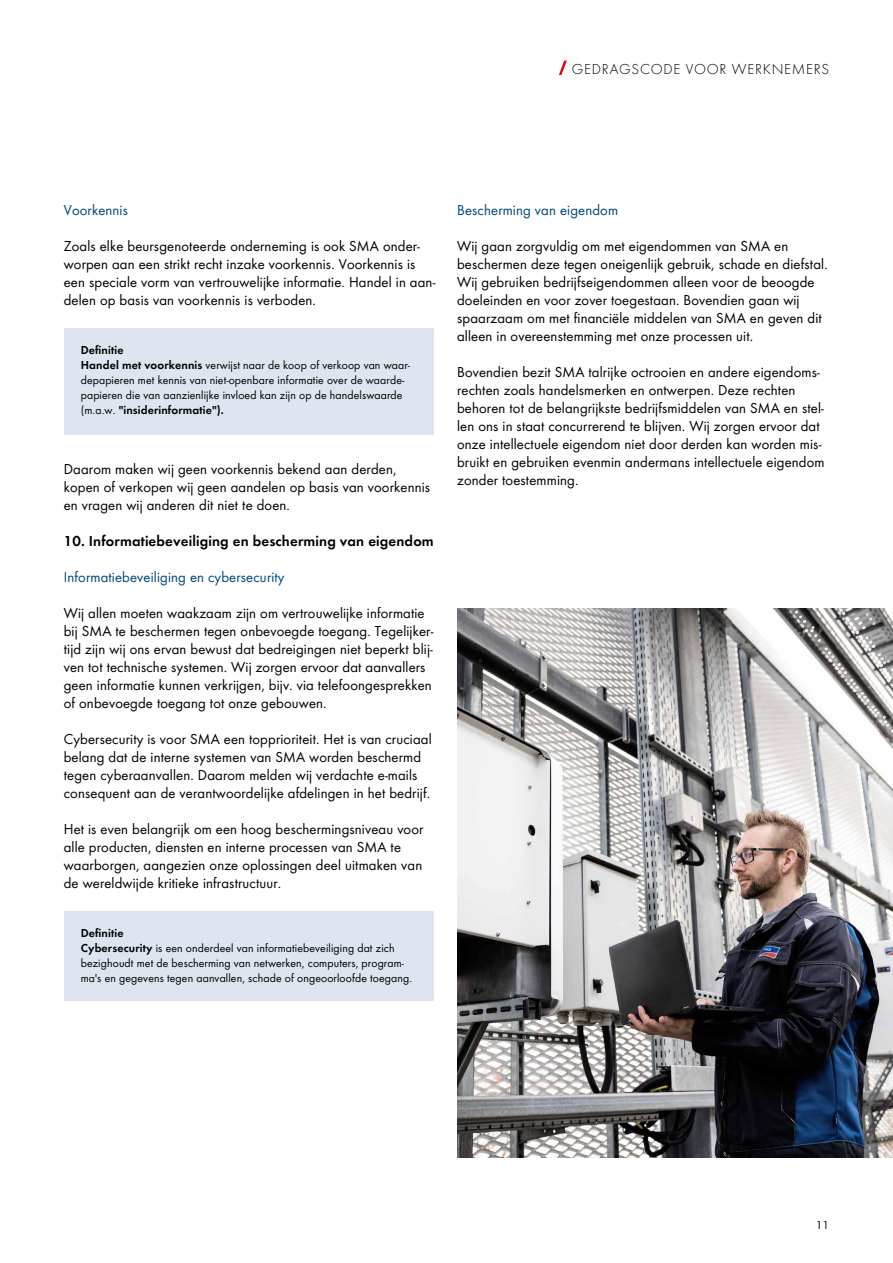
<style>
.page{position:relative;width:893px;height:1263px;background:#fff}
.page>*{position:absolute;margin:0;border:0;box-sizing:border-box;transform-origin:0 0}
.t1{font:15px/18px "SMA Futura Global";letter-spacing:.01em;color:#000}
.t2{font:15px "SMA Futura Global";letter-spacing:.01em;color:#00487e}
.t3{font:600 15px "SMA Futura Global";letter-spacing:.01em;color:#000}
.t4{font:15px "SMA Futura Global Light";letter-spacing:.05em;color:#000}
.t5{font:12px/15px "SMA Futura Global";letter-spacing:.01em;color:#000}
.s1{font-weight:600}
</style>
<div class="page">
<div style="left:64px;top:328px;width:370px;height:107px;background:#dfe5f0"></div>
<div style="left:64px;top:911px;width:370px;height:89px;background:#dfe5f0"></div>
<img style="left:457px;top:608px;width:436px;height:549px">
<svg style="left:559px;top:61px;width:8px;height:14px"></svg>
<p class="t4" style="left:572px;top:60px;width:259px">GEDRAGSCODE VOOR WERKNEMERS</p>
<p class="t2" style="left:64px;top:201px;width:66px">Voorkennis</p>
<p class="t1" style="left:64px;top:237px;width:373px">Zoals elke beursgenoteerde onderneming is ook SMA onder&shy;worpen aan een strikt recht inzake voorkennis. Voorkennis is een speciale vorm van vertrouwelijke informatie. Handel in aan&shy;delen op basis van voorkennis is verboden.</p>
<p class="t5" style="left:81px;top:343px;width:331px"><span class="s1">Definitie<br>Handel met voorkennis</span> verwijst naar de koop of verkoop van waar&shy;depapieren met kennis van niet-openbare informatie over de waarde&shy;papieren die van aanzienlijke invloed kan zijn op de handelswaarde (m.a.w. <span class="s1">"insiderinformatie").</span></p>
<p class="t1" style="left:64px;top:460px;width:368px">Daarom maken wij geen voorkennis bekend aan derden, kopen of verkopen wij geen aandelen op basis van voorkennis en vragen wij anderen dit niet te doen.</p>
<p class="t3" style="left:64px;top:532px;width:371px">10. Informatiebeveiliging en bescherming van eigendom</p>
<p class="t2" style="left:64px;top:568px;width:222px">Informatiebeveiliging en cybersecurity</p>
<p class="t1" style="left:64px;top:604px;width:371px">Wij allen moeten waakzaam zijn om vertrouwelijke informatie bij SMA te beschermen tegen onbevoegde toegang. Tegelijker&shy;tijd zijn wij ons ervan bewust dat bedreigingen niet beperkt blij&shy;ven tot technische systemen. Wij zorgen ervoor dat aanvallers geen informatie kunnen verkrijgen, bijv. via telefoongesprekken of onbevoegde toegang tot onze gebouwen.</p>
<p class="t1" style="left:64px;top:730px;width:369px">Cybersecurity is voor SMA een topprioriteit. Het is van cruciaal belang dat de interne systemen van SMA worden beschermd tegen cyberaanvallen. Daarom melden wij verdachte e-mails consequent aan de verantwoordelijke afdelingen in het bedrijf.</p>
<p class="t1" style="left:64px;top:820px;width:361px">Het is even belangrijk om een hoog beschermingsniveau voor alle producten, diensten en interne processen van SMA te waarborgen, aangezien onze oplossingen deel uitmaken van de wereldwijde kritieke infrastructuur.</p>
<p class="t5" style="left:81px;top:925px;width:333px"><span class="s1">Definitie<br>Cybersecurity</span> is een onderdeel van informatiebeveiliging dat zich bezighoudt met de bescherming van netwerken, computers, program&shy;ma's en gegevens tegen aanvallen, schade of ongeoorloofde toegang.</p>
<p class="t2" style="left:457px;top:201px;width:162px">Bescherming van eigendom</p>
<p class="t1" style="left:457px;top:237px;width:372px">Wij gaan zorgvuldig om met eigendommen van SMA en beschermen deze tegen oneigenlijk gebruik, schade en diefstal.<br>Wij gebruiken bedrijfseigendommen alleen voor de beoogde doeleinden en voor zover toegestaan. Bovendien gaan wij spaarzaam om met financiële middelen van SMA en geven dit alleen in overeenstemming met onze processen uit.</p>
<p class="t1" style="left:457px;top:363px;width:369px">Bovendien bezit SMA talrijke octrooien en andere eigendoms&shy;rechten zoals handelsmerken en ontwerpen. Deze rechten behoren tot de belangrijkste bedrijfsmiddelen van SMA en stel&shy;len ons in staat concurrerend te blijven. Wij zorgen ervoor dat onze intellectuele eigendom niet door derden kan worden mis&shy;bruikt en gebruiken evenmin andermans intellectuele eigendom zonder toestemming.</p>
<p class="t5" style="left:816px;top:1217px;width:15px">11</p>
</div>
